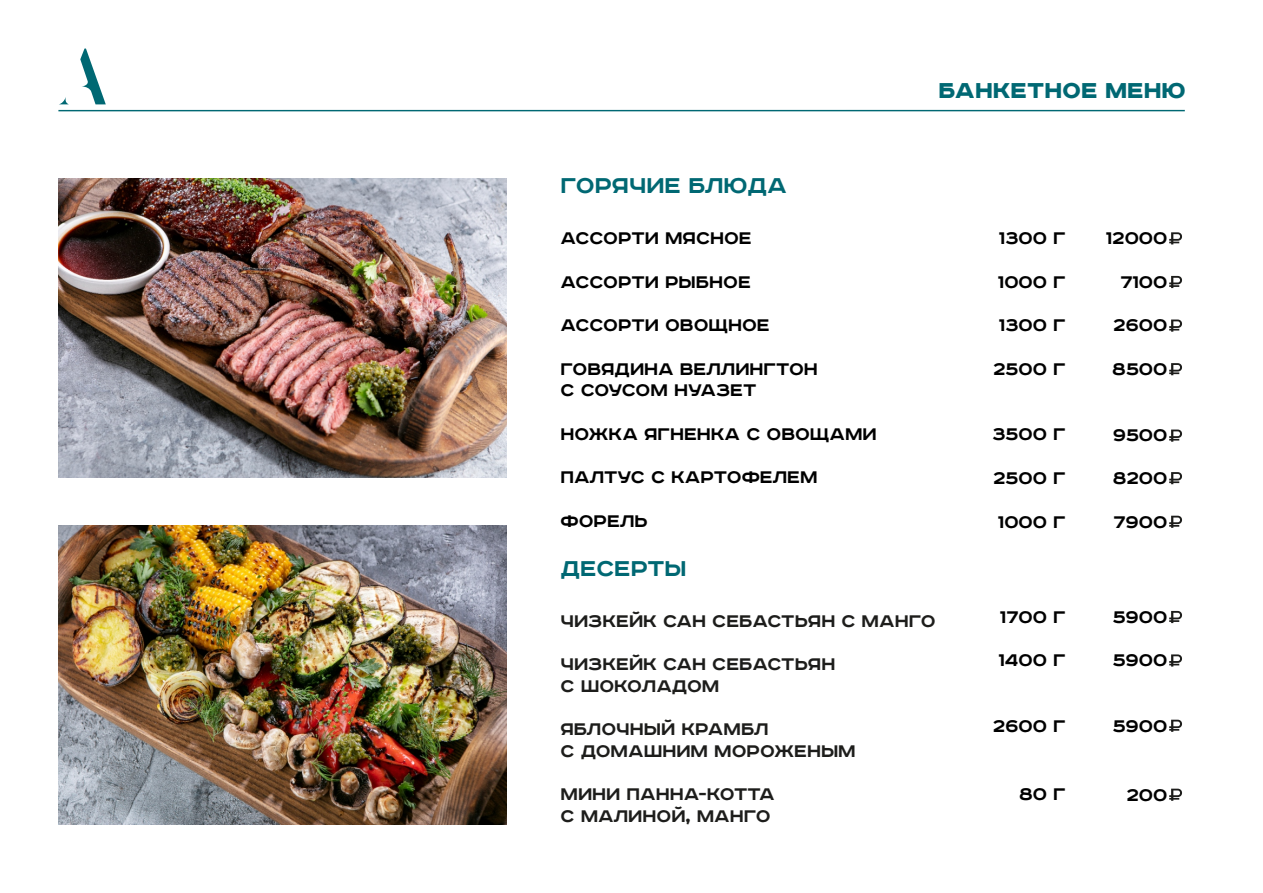
<style>
.page{position:relative;width:1263px;height:893px;background:#fff}
.page>*{position:absolute;margin:0;border:0;box-sizing:border-box;transform-origin:0 0}
.t1{font:900 27px "Road Radio";color:#006873}
.t2{font:700 26.85px "Road Radio";color:#006873}
.t3{font:700 21.15px/43.7px "Road Radio";color:#000;text-align:justify}
.t4{font:700 21.15px/43.5px "Road Radio";color:#1d1d1b}
</style>
<div class="page">
<svg style="left:60px;top:49px;width:46px;height:55px"></svg>
<hr style="left:58px;top:110px;width:1127px;height:1px;background:#006873">
<svg style="left:1169px;top:232px;width:13px;height:12px"></svg>
<svg style="left:1169px;top:276px;width:13px;height:12px"></svg>
<svg style="left:1169px;top:320px;width:13px;height:12px"></svg>
<svg style="left:1169px;top:363px;width:13px;height:12px"></svg>
<svg style="left:1169px;top:430px;width:13px;height:12px"></svg>
<svg style="left:1169px;top:516px;width:13px;height:12px"></svg>
<svg style="left:1169px;top:472px;width:13px;height:12px"></svg>
<svg style="left:1169px;top:611px;width:13px;height:12px"></svg>
<svg style="left:1169px;top:654px;width:13px;height:13px"></svg>
<svg style="left:1169px;top:720px;width:13px;height:12px"></svg>
<svg style="left:1169px;top:789px;width:13px;height:12px"></svg>
<img style="left:58px;top:526px;width:449px;height:298px">
<img style="left:58px;top:178px;width:449px;height:299px">
<p class="t1" style="left:938px;top:78px;width:249px">Банкетное меню</p>
<p class="t2" style="left:561px;top:173px;width:228px">Горячие блюда</p>
<p class="t3" style="left:560px;top:217px;width:259px;text-align:left">Ассорти мясное<br>Ассорти рыбное<br>Ассорти овощное<br>Говядина веллингтон</p>
<p class="t3" style="left:560px;top:369px;width:318px;text-align:left">с соусом нуазет<br>Ножка ягненка с овощами<br>Палтус с картофелем<br>Форель</p>
<p class="t2" style="left:561px;top:556px;width:128px">Десерты</p>
<p class="t4" style="left:560px;top:599px;width:376px">Чизкейк сан себастьян с манго<br>Чизкейк сан себастьян</p>
<p class="t4" style="left:560px;top:665px;width:210px">с шоколадом<br>Яблочный крамбл</p>
<p class="t4" style="left:560px;top:730px;width:297px">с домашним мороженым<br>Мини панна-котта</p>
<p class="t4" style="left:560px;top:795px;width:212px">с малиной, манго</p>
<p class="t3" style="left:993px;top:217px;width:74px">1300 г 1000 г 1300 г 2500 г</p>
<p class="t3" style="left:992px;top:413px;width:75px">3500 г 2500 г 1000 г</p>
<p class="t3" style="left:1106px;top:217px;width:63px;text-align:right">12000<br>7100<br>2600<br>8500</p>
<p class="t3" style="left:1113px;top:415px;width:56px;line-height:43px">9500<br>8200<br>7900</p>
<p class="t3" style="left:1000px;top:596px;width:67px">1700 г</p>
<p class="t3" style="left:1113px;top:596px;width:56px">5900</p>
<p class="t3" style="left:998px;top:639px;width:69px">1400 г</p>
<p class="t3" style="left:1113px;top:639px;width:56px">5900</p>
<p class="t3" style="left:993px;top:704px;width:74px">2600 г</p>
<p class="t3" style="left:1113px;top:704px;width:56px">5900</p>
<p class="t3" style="left:1019px;top:773px;width:48px">80 г</p>
<p class="t3" style="left:1126px;top:773px;width:43px">200</p>
</div>
